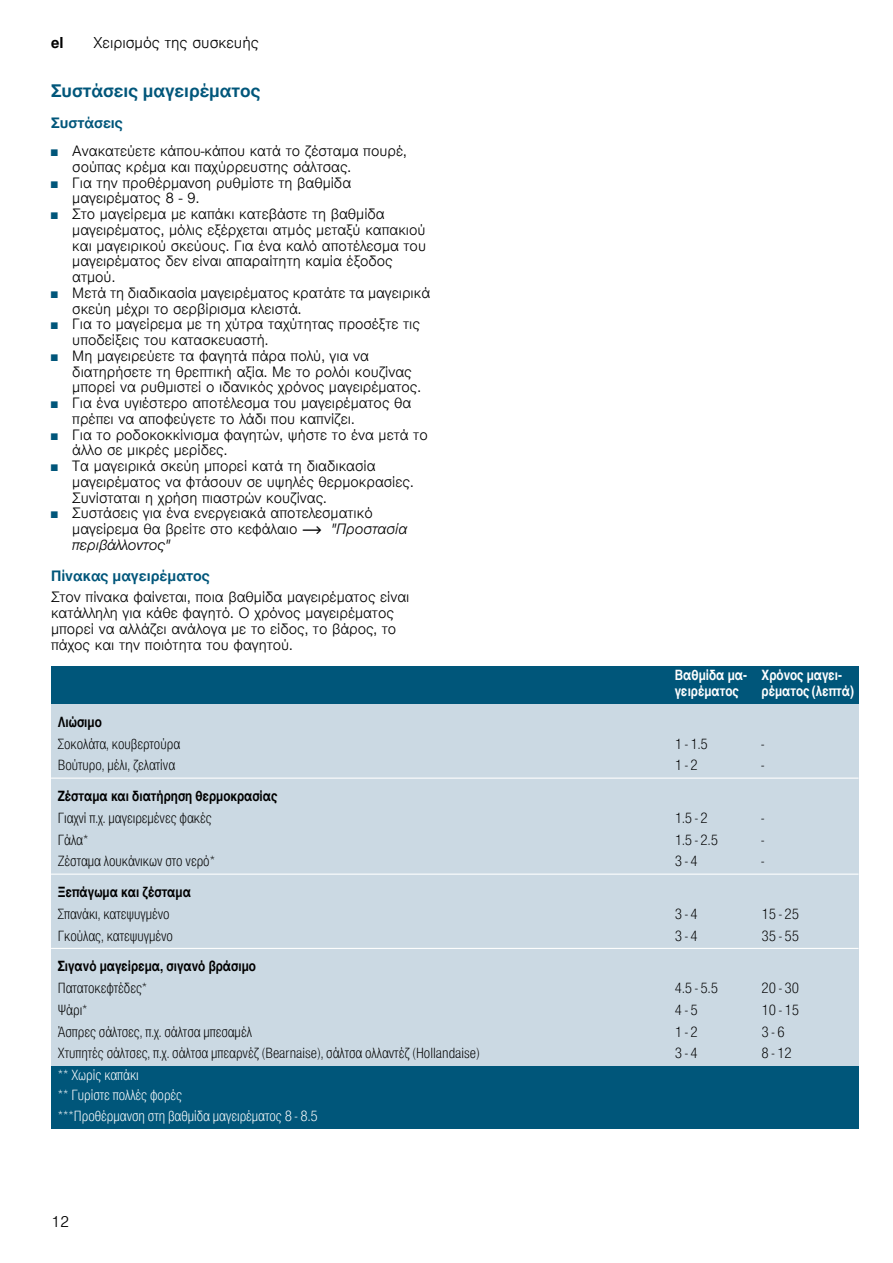
<style>
.page{position:relative;width:893px;height:1263px;background:#fff}
.page>*{position:absolute;margin:0;border:0;box-sizing:border-box;transform-origin:0 0}
.t1{font:700 17.25px "Nimbus San L";color:#00567a}
.t2{font:300 15px "Nimbus San L";color:#000}
.t3{font:700 15px "Nimbus San L";color:#000}
.t4{font:300 14.25px/15.8px "Nimbus San L";color:#000}
.t5{font:14.25px "Nimbus San L Lig Con";color:#000}
.t6{font:14.25px "Nimbus San L Bol Con";color:#000}
.t7{font:14.25px/20.2px "Nimbus San L Lig Con";color:#fff}
.t8{font:14.25px/15.8px "Nimbus San L Bol Con";color:#fff}
.t9{font:700 14.25px "Nimbus San L";color:#00567a}
.s1{font-size:9px;color:#00567a}
.s2{font-family:"BSH Symb PH1";font-weight:400}
.s3{font-style:italic}
</style>
<div class="page">
<hr style="left:51px;top:666px;width:2px;height:38px;background:#00567a">
<div style="left:53px;top:666px;width:617px;height:38px;background:#00567a"></div>
<div style="left:670px;top:666px;width:87px;height:38px;background:#00567a"></div>
<div style="left:757px;top:666px;width:101px;height:38px;background:#00567a"></div>
<hr style="left:51px;top:704px;width:2px;height:74px;background:#cbd9e3">
<div style="left:53px;top:704px;width:617px;height:31px;background:#cbd9e3"></div>
<div style="left:670px;top:704px;width:87px;height:31px;background:#cbd9e3"></div>
<div style="left:757px;top:704px;width:101px;height:31px;background:#cbd9e3"></div>
<div style="left:53px;top:735px;width:617px;height:21px;background:#cbd9e3"></div>
<div style="left:670px;top:735px;width:87px;height:21px;background:#cbd9e3"></div>
<div style="left:757px;top:735px;width:101px;height:21px;background:#cbd9e3"></div>
<div style="left:53px;top:756px;width:617px;height:22px;background:#cbd9e3"></div>
<div style="left:670px;top:756px;width:87px;height:22px;background:#cbd9e3"></div>
<div style="left:757px;top:756px;width:101px;height:22px;background:#cbd9e3"></div>
<hr style="left:51px;top:778px;width:2px;height:96px;background:#cbd9e3">
<div style="left:53px;top:778px;width:617px;height:31px;background:#cbd9e3"></div>
<div style="left:670px;top:778px;width:87px;height:31px;background:#cbd9e3"></div>
<div style="left:757px;top:778px;width:101px;height:31px;background:#cbd9e3"></div>
<div style="left:53px;top:809px;width:617px;height:22px;background:#cbd9e3"></div>
<div style="left:670px;top:809px;width:87px;height:22px;background:#cbd9e3"></div>
<div style="left:757px;top:809px;width:101px;height:22px;background:#cbd9e3"></div>
<div style="left:53px;top:831px;width:617px;height:21px;background:#cbd9e3"></div>
<div style="left:670px;top:831px;width:87px;height:21px;background:#cbd9e3"></div>
<div style="left:757px;top:831px;width:101px;height:21px;background:#cbd9e3"></div>
<div style="left:53px;top:852px;width:617px;height:22px;background:#cbd9e3"></div>
<div style="left:670px;top:852px;width:87px;height:22px;background:#cbd9e3"></div>
<div style="left:757px;top:852px;width:101px;height:22px;background:#cbd9e3"></div>
<hr style="left:51px;top:874px;width:2px;height:74px;background:#cbd9e3">
<div style="left:53px;top:874px;width:617px;height:31px;background:#cbd9e3"></div>
<div style="left:670px;top:874px;width:87px;height:31px;background:#cbd9e3"></div>
<div style="left:757px;top:874px;width:101px;height:31px;background:#cbd9e3"></div>
<div style="left:53px;top:905px;width:617px;height:22px;background:#cbd9e3"></div>
<div style="left:670px;top:905px;width:87px;height:22px;background:#cbd9e3"></div>
<div style="left:757px;top:905px;width:101px;height:22px;background:#cbd9e3"></div>
<div style="left:53px;top:927px;width:617px;height:21px;background:#cbd9e3"></div>
<div style="left:670px;top:927px;width:87px;height:21px;background:#cbd9e3"></div>
<div style="left:757px;top:927px;width:101px;height:21px;background:#cbd9e3"></div>
<hr style="left:51px;top:948px;width:2px;height:118px;background:#cbd9e3">
<div style="left:53px;top:948px;width:617px;height:31px;background:#cbd9e3"></div>
<div style="left:670px;top:948px;width:87px;height:31px;background:#cbd9e3"></div>
<div style="left:757px;top:948px;width:101px;height:31px;background:#cbd9e3"></div>
<div style="left:53px;top:979px;width:617px;height:22px;background:#cbd9e3"></div>
<div style="left:670px;top:979px;width:87px;height:22px;background:#cbd9e3"></div>
<div style="left:757px;top:979px;width:101px;height:22px;background:#cbd9e3"></div>
<div style="left:53px;top:1001px;width:617px;height:22px;background:#cbd9e3"></div>
<div style="left:670px;top:1001px;width:87px;height:22px;background:#cbd9e3"></div>
<div style="left:757px;top:1001px;width:101px;height:22px;background:#cbd9e3"></div>
<div style="left:53px;top:1023px;width:617px;height:21px;background:#cbd9e3"></div>
<div style="left:670px;top:1023px;width:87px;height:21px;background:#cbd9e3"></div>
<div style="left:757px;top:1023px;width:101px;height:21px;background:#cbd9e3"></div>
<div style="left:53px;top:1044px;width:617px;height:22px;background:#cbd9e3"></div>
<div style="left:670px;top:1044px;width:87px;height:22px;background:#cbd9e3"></div>
<div style="left:757px;top:1044px;width:101px;height:22px;background:#cbd9e3"></div>
<hr style="left:51px;top:1066px;width:2px;height:62px;background:#00567a">
<div style="left:53px;top:1066px;width:805px;height:62px;background:#00567a"></div>
<hr style="left:51px;top:777px;width:807px;height:2px;background:#fff">
<hr style="left:51px;top:873px;width:807px;height:2px;background:#fff">
<hr style="left:51px;top:948px;width:807px;height:1px;background:#fff">
<p class="t3" style="left:51px;top:34px;width:14px">el</p>
<p class="t2" style="left:94px;top:33px;width:167px">Χειρισμός της συσκευής</p>
<p class="t1" style="left:51px;top:80px;width:211px">Συστάσεις μαγειρέματος</p>
<p class="t9" style="left:51px;top:114px;width:73px">Συστάσεις</p>
<p class="t4" style="left:72px;top:142px;width:336px;text-indent:-21px"><span class="s1">■</span> Ανακατεύετε κάπου-κάπου κατά το ζέσταμα πουρέ, σούπας κρέμα και παχύρρευστης σάλτσας.</p>
<p class="t4" style="left:72px;top:173px;width:280px;text-indent:-21px"><span class="s1">■</span> Για την προθέρμανση ρυθμίστε τη βαθμίδα μαγειρέματος 8 - 9.</p>
<p class="t4" style="left:72px;top:205px;width:355px;text-indent:-21px"><span class="s1">■</span> Στο μαγείρεμα με καπάκι κατεβάστε τη βαθμίδα μαγειρέματος, μόλις εξέρχεται ατμός μεταξύ καπακιού και μαγειρικού σκεύους. Για ένα καλό αποτέλεσμα του μαγειρέματος δεν είναι απαραίτητη καμία έξοδος ατμού.</p>
<p class="t4" style="left:72px;top:284px;width:359px;text-indent:-21px"><span class="s1">■</span> Μετά τη διαδικασία μαγειρέματος κρατάτε τα μαγειρικά σκεύη μέχρι το σερβίρισμα κλειστά.</p>
<p class="t4" style="left:72px;top:315px;width:349px;text-indent:-21px"><span class="s1">■</span> Για το μαγείρεμα με τη χύτρα ταχύτητας προσέξτε τις υποδείξεις του κατασκευαστή.</p>
<p class="t4" style="left:72px;top:347px;width:350px;text-indent:-21px"><span class="s1">■</span> Μη μαγειρεύετε τα φαγητά πάρα πολύ, για να διατηρήσετε τη θρεπτική αξία. Με το ρολόι κουζίνας μπορεί να ρυθμιστεί ο ιδανικός χρόνος μαγειρέματος.</p>
<p class="t4" style="left:72px;top:394px;width:340px;text-indent:-21px"><span class="s1">■</span> Για ένα υγιέστερο αποτέλεσμα του μαγειρέματος θα πρέπει να αποφεύγετε το λάδι που καπνίζει.</p>
<p class="t4" style="left:72px;top:425px;width:357px;text-indent:-21px"><span class="s1">■</span> Για το ροδοκοκκίνισμα φαγητών, ψήστε το ένα μετά το άλλο σε μικρές μερίδες.</p>
<p class="t4" style="left:72px;top:457px;width:343px;text-indent:-21px"><span class="s1">■</span> Τα μαγειρικά σκεύη μπορεί κατά τη διαδικασία μαγειρέματος να φτάσουν σε υψηλές θερμοκρασίες.<br>Συνίσταται η χρήση πιαστρών κουζίνας.</p>
<p class="t4" style="left:72px;top:504px;width:336px;text-indent:-21px"><span class="s1">■</span> Συστάσεις για ένα ενεργειακά αποτελεσματικό μαγείρεμα θα βρείτε στο κεφάλαιο <span class="s2">~</span> <span class="s3">"Προστασία περιβάλλοντος"</span></p>
<p class="t9" style="left:51px;top:567px;width:160px">Πίνακας μαγειρέματος</p>
<p class="t4" style="left:51px;top:588px;width:360px">Στον πίνακα φαίνεται, ποια βαθμίδα μαγειρέματος είναι κατάλληλη για κάθε φαγητό. Ο χρόνος μαγειρέματος μπορεί να αλλάζει ανάλογα με το είδος, το βάρος, το πάχος και την ποιότητα του φαγητού.</p>
<p class="t8" style="left:674px;top:667px;width:74px">Βαθμίδα μα&shy;γειρέματος</p>
<p class="t8" style="left:761px;top:667px;width:94px">Χρόνος μαγει&shy;ρέματος (λεπτά)</p>
<p class="t6" style="left:58px;top:713px;width:45px">Λιώσιμο</p>
<p class="t5" style="left:58px;top:734px;width:124px">Σοκολάτα, κουβερτούρα</p>
<p class="t5" style="left:674px;top:734px;width:35px">1 - 1.5</p>
<p class="t5" style="left:761px;top:734px;width:4px">-</p>
<p class="t5" style="left:58px;top:756px;width:119px">Βούτυρο, μέλι, ζελατίνα</p>
<p class="t5" style="left:674px;top:756px;width:25px">1 - 2</p>
<p class="t5" style="left:761px;top:756px;width:4px">-</p>
<p class="t6" style="left:58px;top:787px;width:221px">Ζέσταμα και διατήρηση θερμοκρασίας</p>
<p class="t5" style="left:58px;top:809px;width:155px">Γιαχνί π.χ. μαγειρεμένες φακές</p>
<p class="t5" style="left:674px;top:809px;width:35px">1.5 - 2</p>
<p class="t5" style="left:761px;top:809px;width:4px">-</p>
<p class="t5" style="left:58px;top:830px;width:32px">Γάλα*</p>
<p class="t5" style="left:674px;top:830px;width:45px">1.5 - 2.5</p>
<p class="t5" style="left:761px;top:830px;width:4px">-</p>
<p class="t5" style="left:58px;top:852px;width:159px">Ζέσταμα λουκάνικων στο νερό*</p>
<p class="t5" style="left:674px;top:852px;width:25px">3 - 4</p>
<p class="t5" style="left:761px;top:852px;width:4px">-</p>
<p class="t6" style="left:58px;top:883px;width:135px">Ξεπάγωμα και ζέσταμα</p>
<p class="t5" style="left:58px;top:905px;width:113px">Σπανάκι, κατεψυγμένο</p>
<p class="t5" style="left:674px;top:905px;width:25px">3 - 4</p>
<p class="t5" style="left:761px;top:905px;width:39px">15 - 25</p>
<p class="t5" style="left:58px;top:926px;width:117px">Γκούλας, κατεψυγμένο</p>
<p class="t5" style="left:674px;top:926px;width:25px">3 - 4</p>
<p class="t5" style="left:761px;top:926px;width:39px">35 - 55</p>
<p class="t6" style="left:58px;top:957px;width:200px">Σιγανό μαγείρεμα, σιγανό βράσιμο</p>
<p class="t5" style="left:58px;top:979px;width:91px">Πατατοκεφτέδες*</p>
<p class="t5" style="left:674px;top:979px;width:45px">4.5 - 5.5</p>
<p class="t5" style="left:761px;top:979px;width:39px">20 - 30</p>
<p class="t5" style="left:58px;top:1001px;width:31px">Ψάρι*</p>
<p class="t5" style="left:674px;top:1001px;width:25px">4 - 5</p>
<p class="t5" style="left:761px;top:1001px;width:39px">10 - 15</p>
<p class="t5" style="left:58px;top:1022px;width:195px">Άσπρες σάλτσες, π.χ. σάλτσα μπεσαμέλ</p>
<p class="t5" style="left:674px;top:1022px;width:25px">1 - 2</p>
<p class="t5" style="left:761px;top:1022px;width:25px">3 - 6</p>
<p class="t5" style="left:58px;top:1044px;width:423px">Χτυπητές σάλτσες, π.χ. σάλτσα μπεαρνέζ (Bearnaise), σάλτσα ολλαντέζ (Hollandaise)</p>
<p class="t5" style="left:674px;top:1044px;width:25px">3 - 4</p>
<p class="t5" style="left:761px;top:1044px;width:32px">8 - 12</p>
<p class="t7" style="left:58px;top:1064px;width:261px">** Χωρίς καπάκι<br>** Γυρίστε πολλές φορές<br>***Προθέρμανση στη βαθμίδα μαγειρέματος 8 - 8.5</p>
<p class="t2" style="left:51px;top:1211px;width:20px">12</p>
</div>
